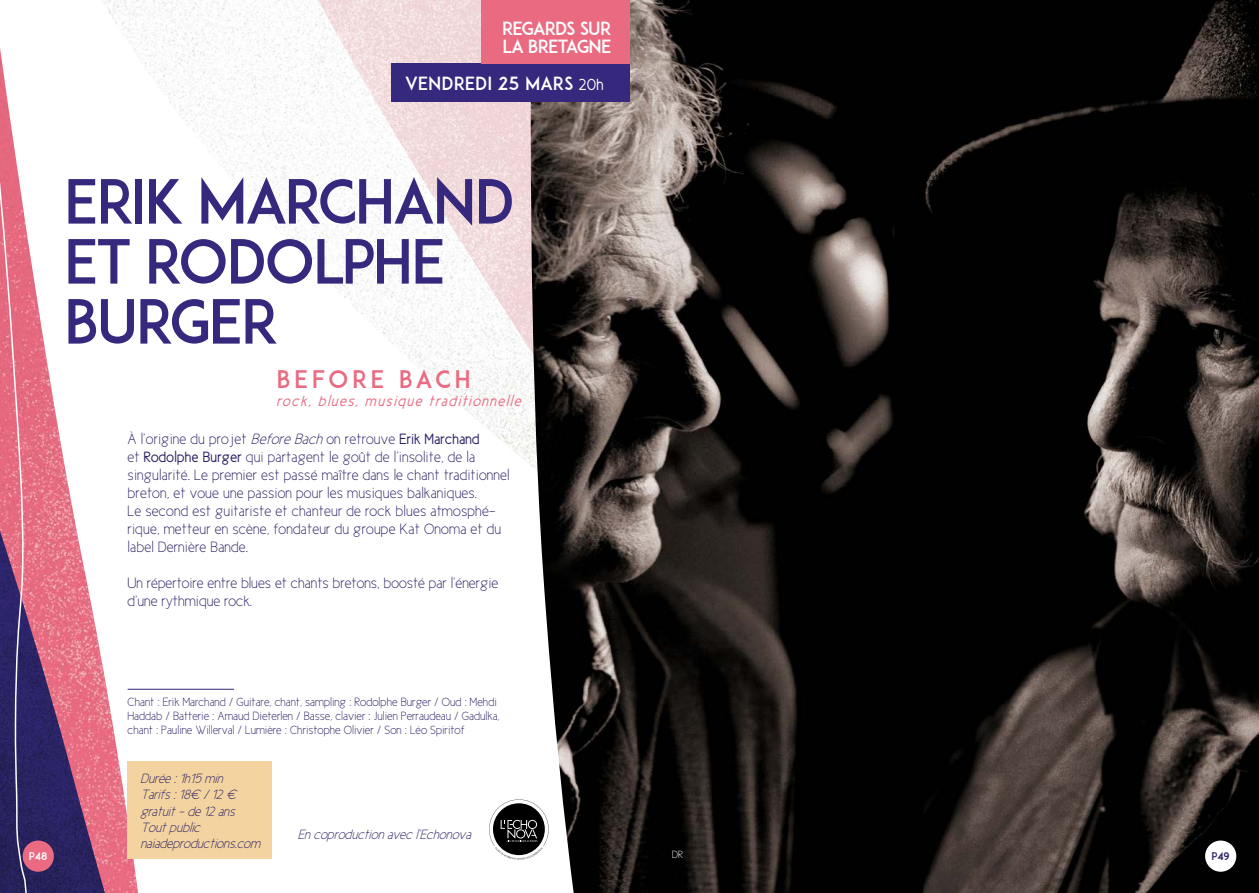
<style>
.page{position:relative;width:1259px;height:893px;background:#fff}
.page>*{position:absolute;margin:0;border:0;box-sizing:border-box;transform-origin:0 0}
.t1{font:60px/60px "ADAM.CGPRO";letter-spacing:-.04em;color:#35287d}
.t2{font:24px "ADAM.CGPRO";letter-spacing:.125em;color:#ea6b81}
.t3{font:18px/18px "ADAM.CGPRO";letter-spacing:-.055em;color:#fff}
.t4{font:18px "ADAM.CGPRO";color:#fff}
.t5{font:15px/18px "New Cicle Fina";letter-spacing:.01em;color:#291f65}
.t6{font:italic 15px "New Cicle Gordita";letter-spacing:.1em;color:#ea6b81}
.t7{font:italic 13.5px/16.2px "New Cicle Fina";color:#291f65}
.t8{font:12px/14.4px "New Cicle Fina";color:#291f65}
.t9{font:10.5px "ADAM.CGPRO";color:#fff}
.t10{font:10.5px "ADAM.CGPRO";color:#291f65}
.t11{font:10.5px "New Cicle Fina";color:#fff}
.s1{font-family:"New Cicle Gordita";font-size:16.5px}
.s2{font-style:italic}
.s3{font-family:"New Cicle Gordita"}
</style>
<div class="page">
<img style="left:101px;top:0;width:217px;height:269px">
<img style="left:318px;top:0;width:211px;height:464px">
<img style="left:37px;top:48px;width:101px;height:845px">
<img style="left:37px;top:531px;width:68px;height:362px">
<img style="left:529px;top:0;width:730px;height:893px">
<div style="left:128px;top:761px;width:144px;height:98px;background:#f3d4a0"></div>
<hr style="left:128px;top:689px;width:106px;height:1px;background:#35287d">
<div style="left:391px;top:64px;width:238px;height:38px;background:#35287d"></div>
<div style="left:480px;top:0;width:149px;height:64px;background:#ea6b81"></div>
<svg style="left:489px;top:799px;width:60px;height:61px"></svg>
<svg style="left:0;top:48px;width:37px;height:845px"></svg>
<div style="left:23px;top:840px;width:31px;height:32px;background:#ea6b81;border-radius:50%"></div>
<div style="left:1205px;top:840px;width:31px;height:32px;background:#fff;border-radius:50%"></div>
<p class="t3" style="left:502px;top:19px;width:111px">REGARDS SUR<br>LA BRETAGNE</p>
<p class="t4" style="left:405px;top:72px;width:200px">VENDREDI 25 MARS <span class="s1">20h</span></p>
<h1 class="t1" style="left:64px;top:171px;width:452px">ERIK MARCHAND<br>ET RODOLPHE<br>BURGER</h1>
<h2 class="t2" style="left:276px;top:365px;width:196px">B EFORE BACH</h2>
<p class="t6" style="left:276px;top:393px;width:246px">rock, blues, musique traditionnelle</p>
<p class="t5" style="left:128px;top:430px;width:383px">À l’origine du projet <span class="s2">Before Bach</span> on retrouve <span class="s3">Erik Marchand<br></span>et <span class="s3">Rodolphe Burger</span> qui partagent le goût de l’insolite, de la singularité. Le premier est passé maître dans le chant traditionnel breton, et voue une passion pour les musiques balkaniques.<br>Le second est guitariste et chanteur de rock blues atmosphé&shy;rique, metteur en scène, fondateur du groupe Kat Onoma et du label Dernière Bande.</p>
<p class="t5" style="left:128px;top:574px;width:372px">Un répertoire entre blues et chants bretons, boosté par l’énergie d’une rythmique rock.</p>
<p class="t8" style="left:128px;top:694px;width:373px">Chant : Erik Marchand / Guitare, chant, sampling : Rodolphe Burger / Oud : Mehdi<br>Haddab / Batterie : Arnaud Dieterlen / Basse, clavier : Julien Perraudeau / Gadulka, chant : Pauline Willerval / Lumière : Christophe Olivier / Son : Léo Spiritof</p>
<p class="t7" style="left:140px;top:771px;width:121px">Durée : 1h15 min<br>Tarifs : 18€ / 12 € gratuit - de 12 ans<br>Tout public naiadeproductions.com</p>
<p class="t7" style="left:298px;top:826px;width:175px">En coproduction avec l’Echonova</p>
<p class="t9" style="left:29px;top:849px;width:20px">P48</p>
<p class="t11" style="left:672px;top:849px;width:13px">DR</p>
<p class="t10" style="left:1211px;top:849px;width:20px">P49</p>
</div>
